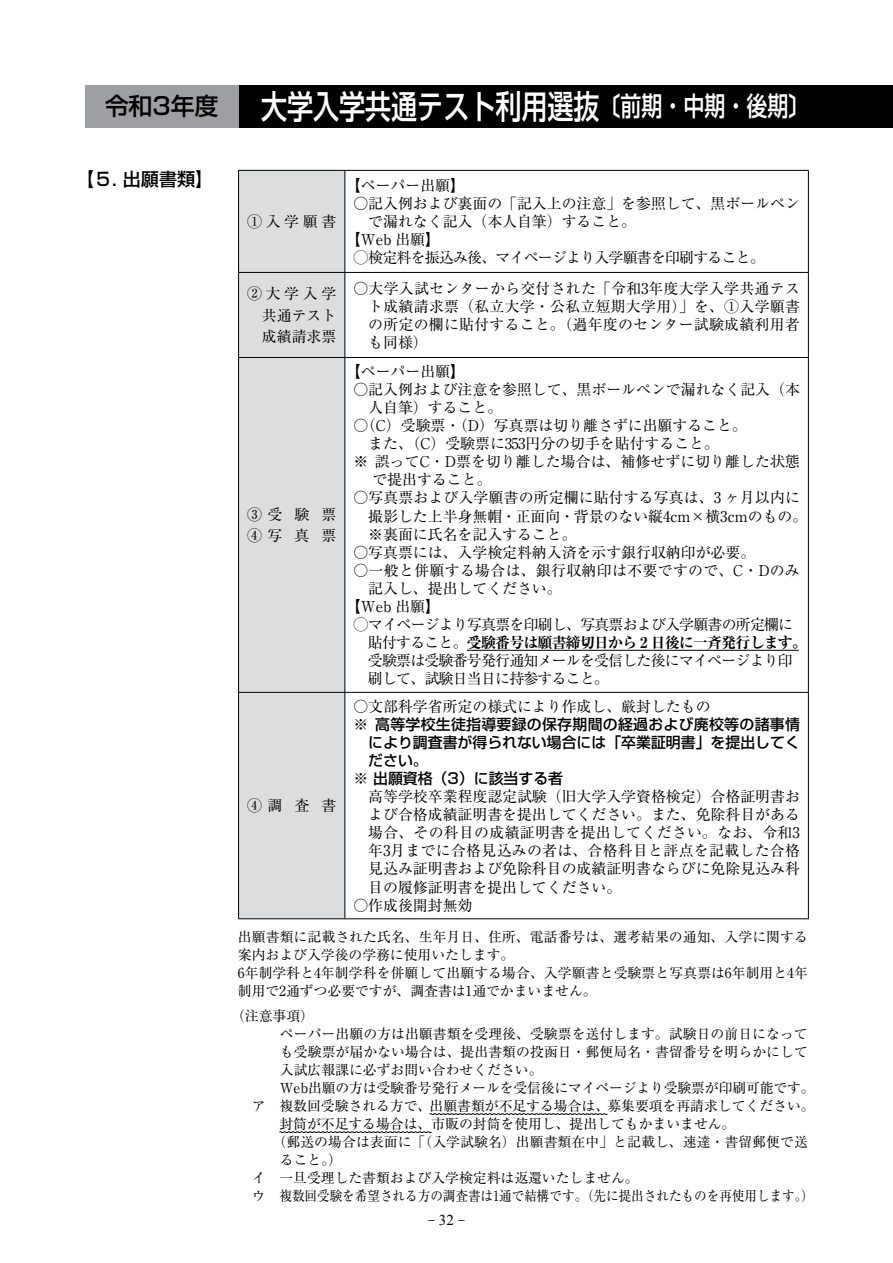
<style>
.page{position:relative;width:893px;height:1263px;background:#fff}
.page>*{position:absolute;margin:0;border:0;box-sizing:border-box;transform-origin:0 0}
.t1{font:500 33px "Shin Go Pro";color:#fff;scale:.79 1}
.t2{font:500 23.85px "Shin Go Pro";color:#000}
.t3{font:500 18px "Shin Go Pro";color:#000}
.t4{font:15px "Ryumin Pro";color:#000}
.t5{font:14.85px/18px "Ryumin Pro";color:#000}
.t6{font:14.85px "Ryumin Pro";letter-spacing:-.05em;color:#000}
.t7{font:500 14.85px "Shin Go Pro";color:#000}
.t8{font:700 expanded 14.85px "Ryumin Pro";letter-spacing:-.05em;color:#000}
.t9{font:14.85px "Ryumin Pro";letter-spacing:.025em;color:#000}
.t10{font:500 14.85px "Shin Go Pro";letter-spacing:.02em;color:#000}
.t11{font:14.85px/21.3px "Ryumin Pro";letter-spacing:.815em;color:#000}
.t12{font:13.8px/18.1px "Ryumin Pro";color:#000}
.s1{font-size:26.55px}
.s2{font-weight:400;font-stretch:normal}
.s3{font-family:"Times New Roman"}
</style>
<div class="page">
<div style="left:239px;top:171px;width:106px;height:747px;background:#dcddde"></div>
<hr style="left:238px;top:170px;width:107px;height:1px;background:#000">
<hr style="left:238px;top:171px;width:1px;height:101px;background:#000">
<hr style="left:345px;top:170px;width:464px;height:1px;background:#000">
<hr style="left:345px;top:171px;width:1px;height:101px;background:#000">
<hr style="left:808px;top:171px;width:1px;height:101px;background:#000">
<hr style="left:238px;top:272px;width:107px;height:1px;background:#000">
<hr style="left:238px;top:273px;width:1px;height:84px;background:#000">
<hr style="left:345px;top:272px;width:464px;height:1px;background:#000">
<hr style="left:345px;top:273px;width:1px;height:84px;background:#000">
<hr style="left:808px;top:273px;width:1px;height:84px;background:#000">
<hr style="left:238px;top:357px;width:107px;height:1px;background:#000">
<hr style="left:238px;top:358px;width:1px;height:334px;background:#000">
<hr style="left:345px;top:357px;width:464px;height:1px;background:#000">
<hr style="left:345px;top:358px;width:1px;height:334px;background:#000">
<hr style="left:808px;top:358px;width:1px;height:334px;background:#000">
<hr style="left:238px;top:692px;width:107px;height:1px;background:#000">
<hr style="left:238px;top:693px;width:1px;height:225px;background:#000">
<hr style="left:345px;top:692px;width:464px;height:1px;background:#000">
<hr style="left:345px;top:693px;width:1px;height:225px;background:#000">
<hr style="left:808px;top:693px;width:1px;height:225px;background:#000">
<hr style="left:238px;top:918px;width:107px;height:1px;background:#000">
<hr style="left:345px;top:918px;width:464px;height:1px;background:#000">
<hr style="left:467px;top:650px;width:332px;height:1px;background:#000">
<svg style="left:429px;top:1113px;width:179px;height:2px"></svg>
<svg style="left:279px;top:1131px;width:153px;height:2px"></svg>
<div style="left:85px;top:85px;width:808px;height:43px;background:#000"></div>
<div style="left:85px;top:85px;width:153px;height:43px;background:#9d9fa2"></div>
<h2 class="t2" style="left:105px;top:87px;width:115px">令和3年度</h2>
<h1 class="t1" style="left:261px;top:79px;width:696px">大学入学共通テスト利用選抜<span class="s1">〔前期・中期・後期〕</span></h1>
<p class="t3" style="left:76px;top:164px;width:139px">【５. 出願書類】</p>
<p class="t5" style="left:247px;top:211px;width:91px">①入学願書</p>
<p class="t5" style="left:346px;top:175px;width:121px">【ペーパー出願】</p>
<p class="t5" style="left:353px;top:193px;width:448px">○記入例および裏面の「記入上の注意」を参照して、黒ボールペン</p>
<p class="t5" style="left:368px;top:211px;width:269px">で漏れなく記入（本人自筆）すること。</p>
<p class="t5" style="left:346px;top:230px;width:96px">【Web 出願】</p>
<p class="t6" style="left:353px;top:246px;width:413px">◯検定料を振込み後、マイページより入学願書を印刷すること。</p>
<p class="t5" style="left:247px;top:282px;width:106px;line-height:21.3px">②大学入学　　共通テスト　成績請求票</p>
<p class="t5" style="left:368px;top:278px;width:433px;text-align:justify;text-indent:-15px">○大学入試センターから交付された「令和3年度大学入学共通テスト成績請求票（私立大学・公私立短期大学用）」を、①入学願書の所定の欄に貼付すること。（過年度のセンター試験成績利用者も同様）</p>
<p class="t11" style="left:247px;top:503px;width:91px">③受験票<br>④写真票</p>
<p class="t5" style="left:346px;top:361px;width:121px">【ペーパー出願】</p>
<p class="t5" style="left:368px;top:379px;width:433px;text-indent:-15px">○記入例および注意を参照して、黒ボールペンで漏れなく記入（本人自筆）すること。</p>
<p class="t5" style="left:353px;top:416px;width:395px">○（C）受験票・（D）写真票は切り離さずに出願すること。</p>
<p class="t5" style="left:368px;top:434px;width:352px">また、（C）受験票に353円分の切手を貼付すること。</p>
<p class="t5" style="left:353px;top:452px;width:448px">※ 誤ってC・D票を切り離した場合は、補修せずに切り離した状態</p>
<p class="t5" style="left:372px;top:470px;width:121px">で提出すること。</p>
<p class="t5" style="left:368px;top:488px;width:441px;text-indent:-15px">○写真票および入学願書の所定欄に貼付する写真は、3 ヶ月以内に撮影した上半身無帽・正面向・背景のない縦4cm×横3cmのもの。※裏面に氏名を記入すること。</p>
<p class="t5" style="left:353px;top:542px;width:403px">○写真票には、入学検定料納入済を示す銀行収納印が必要。</p>
<p class="t9" style="left:353px;top:558px;width:448px">○一般と併願する場合は、銀行収納印は不要ですので、C・Dのみ</p>
<p class="t5" style="left:368px;top:578px;width:195px">記入し、提出してください。</p>
<p class="t5" style="left:346px;top:596px;width:96px">【Web 出願】</p>
<p class="t6" style="left:353px;top:613px;width:441px">◯マイページより写真票を印刷し、写真票および入学願書の所定欄に</p>
<p class="t8" style="left:368px;top:631px;width:441px"><span class="s2">貼付すること。</span>受験番号は願書締切日から 2 日後に一斉発行します。</p>
<p class="t6" style="left:368px;top:649px;width:426px">受験票は受験番号発行通知メールを受信した後にマイページより印</p>
<p class="t6" style="left:368px;top:667px;width:243px">刷して、試験日当日に持参すること。</p>
<p class="t5" style="left:353px;top:696px;width:359px">○文部科学省所定の様式により作成し、厳封したもの</p>
<p class="t10" style="left:353px;top:712px;width:448px">※ 高等学校生徒指導要録の保存期間の経過および廃校等の諸事情</p>
<p class="t7" style="left:368px;top:730px;width:433px">により調査書が得られない場合には「卒業証明書」を提出してく</p>
<p class="t7" style="left:368px;top:748px;width:61px">ださい。</p>
<p class="t7" style="left:353px;top:766px;width:211px">※ 出願資格（3）に該当する者</p>
<p class="t5" style="left:368px;top:787px;width:433px;text-align:justify;text-indent:-15px">　高等学校卒業程度認定試験（旧大学入学資格検定）合格証明書および合格成績証明書を提出してください。また、免除科目がある場合、その科目の成績証明書を提出してください。なお、令和3年3月までに合格見込みの者は、合格科目と評点を記載した合格見込み証明書および免除科目の成績証明書ならびに免除見込み科目の履修証明書を提出してください。</p>
<p class="t5" style="left:353px;top:895px;width:121px">○作成後開封無効</p>
<p class="t12" style="left:238px;top:927px;width:571px">出願書類に記載された氏名、生年月日、住所、電話番号は、選考結果の通知、入学に関する案内および入学後の学務に使用いたします。<br>6年制学科と4年制学科を併願して出願する場合、入学願書と受験票と写真票は6年制用と4年制用で2通ずつ必要ですが、調査書は1通でかまいません。</p>
<p class="t12" style="left:231px;top:1005px;width:84px">（注意事項）</p>
<p class="t12" style="left:280px;top:1023px;width:529px">ペーパー出願の方は出願書類を受理後、受験票を送付します。試験日の前日になって</p>
<p class="t12" style="left:280px;top:1041px;width:529px">も受験票が届かない場合は、提出書類の投函日・郵便局名・書留番号を明らかにして</p>
<p class="t12" style="left:280px;top:1059px;width:264px">入試広報課に必ずお問い合わせください。</p>
<p class="t12" style="left:280px;top:1078px;width:536px">Web出願の方は受験番号発行メールを受信後にマイページより受験票が印刷可能です。</p>
<p class="t12" style="left:238px;top:1096px;width:578px">　ア　複数回受験される方で、出願書類が不足する場合は、募集要項を再請求してください。</p>
<p class="t12" style="left:238px;top:1114px;width:499px">　　　封筒が不足する場合は、市販の封筒を使用し、提出してもかまいません。</p>
<p class="t12" style="left:238px;top:1132px;width:571px">　　　（郵送の場合は表面に「（入学試験名）出願書類在中」と記載し、速達・書留郵便で送</p>
<p class="t12" style="left:280px;top:1150px;width:64px">ること。）</p>
<p class="t12" style="left:238px;top:1168px;width:402px">　イ　一旦受理した書類および入学検定料は返還いたしません。</p>
<p class="t12" style="left:238px;top:1186px;width:577px">　ウ　複数回受験を希望される方の調査書は1通で結構です。（先に提出されたものを再使用します。）</p>
<p class="t5" style="left:247px;top:796px;width:91px">④調査書</p>
<p class="t4" style="left:428px;top:1209px;width:39px">- <span class="s3">32</span> -</p>
</div>
